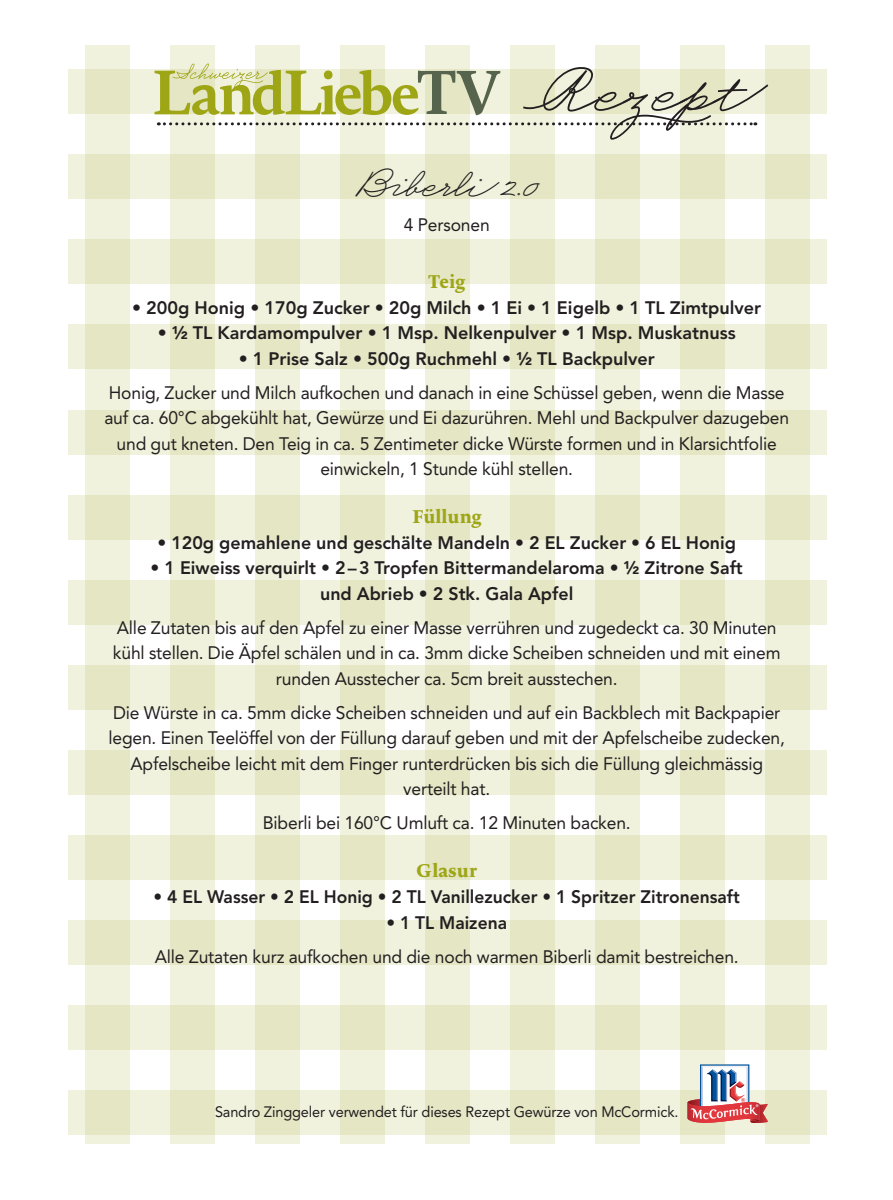
<style>
.page{position:relative;width:893px;height:1200px;background:#fff}
.page>*{position:absolute;margin:0;border:0;box-sizing:border-box;transform-origin:0 0}
._472_R_Ut_18_BPenBol{font:700 60.3px "Business Penmanship";color:#231f20}
._472_R_Ut_18_BPenBol-2{font:700 36px "Business Penmanship";color:#231f20}
._583_BB_Txt_8_AvHeav{font:18px/25.5px "Avenir LT Std";letter-spacing:-.01em;color:#231f20;text-align:center}
._583_BB_Txt_8_AvHeav-2{font:800 18px/25.5px "Avenir LT Std";color:#231f20;text-align:center}
._583_BB_Txt_8_AvHeav-3{font:800 18px "Novel Pro";color:#9ea615}
._472_R_Ut_18_BPenBol-3{font:18px "Avenir LT Std";letter-spacing:-.01em;color:#231f20}
._583_BB_Txt_8_AvHeav-4{font:15px "Avenir LT Std";letter-spacing:-.01em;color:#231f20}
</style>
<div class="page">
<div style="left:68px;top:69px;width:759px;height:45px;background:#f1f2de"></div>
<div style="left:68px;top:154px;width:759px;height:45px;background:#f1f2de"></div>
<div style="left:68px;top:239px;width:759px;height:45px;background:#f1f2de"></div>
<div style="left:68px;top:324px;width:759px;height:45px;background:#f1f2de"></div>
<div style="left:68px;top:409px;width:759px;height:45px;background:#f1f2de"></div>
<div style="left:68px;top:494px;width:759px;height:45px;background:#f1f2de"></div>
<div style="left:68px;top:579px;width:759px;height:45px;background:#f1f2de"></div>
<div style="left:68px;top:665px;width:759px;height:44px;background:#f1f2de"></div>
<div style="left:68px;top:750px;width:759px;height:44px;background:#f1f2de"></div>
<div style="left:68px;top:835px;width:759px;height:44px;background:#f1f2de"></div>
<div style="left:68px;top:920px;width:759px;height:44px;background:#f1f2de"></div>
<div style="left:68px;top:1005px;width:759px;height:44px;background:#f1f2de"></div>
<div style="left:68px;top:1090px;width:759px;height:44px;background:#f1f2de"></div>
<div style="left:85px;top:45px;width:45px;height:1098px;background:linear-gradient(to right,#eaecd0,#eaecd0)"></div>
<div style="left:170px;top:45px;width:45px;height:1098px;background:linear-gradient(to right,#eaecd1,#eaecd1)"></div>
<div style="left:255px;top:45px;width:45px;height:1098px;background:linear-gradient(to right,#eaecd1,#eaecd1)"></div>
<div style="left:340px;top:45px;width:45px;height:1098px;background:linear-gradient(to right,#eaecd1,#eaecd1)"></div>
<div style="left:425px;top:45px;width:45px;height:1098px;background:linear-gradient(to right,#eaecd1,#eaecd1)"></div>
<div style="left:510px;top:45px;width:45px;height:1098px;background:linear-gradient(to right,#eaecd0,#eaecd0)"></div>
<div style="left:595px;top:45px;width:45px;height:1098px;background:linear-gradient(to right,#eaecd0,#eaecd0)"></div>
<div style="left:680px;top:45px;width:45px;height:1098px;background:linear-gradient(to right,#eaecd0,#eaecd0)"></div>
<div style="left:765px;top:45px;width:45px;height:1098px;background:linear-gradient(to right,#eaecd0,#eaecd0)"></div>
<svg style="left:158px;top:122px;width:598px;height:3px"></svg>
<svg style="left:155px;top:63px;width:345px;height:52px"></svg>
<svg style="left:687px;top:1064px;width:81px;height:58px"></svg>
<p class="_472_R_Ut_18_BPenBol" style="left:523px;top:53px;width:233px">Rezept</p>
<p class="_472_R_Ut_18_BPenBol-2" style="left:355px;top:162px;width:184px">Biberli 2.0</p>
<p class="_472_R_Ut_18_BPenBol-3" style="left:404px;top:215px;width:87px">4 Personen</p>
<p class="_583_BB_Txt_8_AvHeav-3" style="left:428px;top:268px;width:39px">Teig</p>
<p class="_583_BB_Txt_8_AvHeav-2" style="left:132px;top:294px;width:631px">• 200g Honig • 170g Zucker • 20g Milch • 1 Ei • 1 Eigelb • 1 TL Zimtpulver</p>
<p class="_583_BB_Txt_8_AvHeav-2" style="left:158px;top:320px;width:579px">• ½ TL Kardamompulver • 1 Msp. Nelkenpulver • 1 Msp. Muskatnuss</p>
<p class="_583_BB_Txt_8_AvHeav-2" style="left:239px;top:345px;width:417px">• 1 Prise Salz • 500g Ruchmehl • ½ TL Backpulver</p>
<p class="_583_BB_Txt_8_AvHeav" style="left:104px;top:379px;width:686px">Honig, Zucker und Milch aufkochen und danach in eine Schüssel geben, wenn die Masse auf ca. 60°C abgekühlt hat, Gewürze und Ei dazurühren. Mehl und Backpulver dazugeben und gut kneten. Den Teig in ca. 5 Zentimeter dicke Würste formen und in Klarsichtfolie einwickeln, 1 Stunde kühl stellen.</p>
<p class="_583_BB_Txt_8_AvHeav-3" style="left:412px;top:503px;width:72px">Füllung</p>
<p class="_583_BB_Txt_8_AvHeav-2" style="left:157px;top:529px;width:580px">• 120g gemahlene und geschälte Mandeln • 2 EL Zucker • 6 EL Honig</p>
<p class="_583_BB_Txt_8_AvHeav-2" style="left:151px;top:555px;width:594px">• 1 Eiweiss verquirlt • 2–3 Tropfen Bittermandelaroma • ½ Zitrone Saft und Abrieb • 2 Stk. Gala Apfel</p>
<p class="_583_BB_Txt_8_AvHeav" style="left:113px;top:614px;width:669px">Alle Zutaten bis auf den Apfel zu einer Masse verrühren und zugedeckt ca. 30 Minuten kühl stellen. Die Äpfel schälen und in ca. 3mm dicke Scheiben schneiden und mit einem runden Ausstecher ca. 5cm breit ausstechen.</p>
<p class="_583_BB_Txt_8_AvHeav" style="left:109px;top:699px;width:678px">Die Würste in ca. 5mm dicke Scheiben schneiden und auf ein Backblech mit Backpapier legen. Einen Teelöffel von der Füllung darauf geben und mit der Apfelscheibe zudecken, Apfelscheibe leicht mit dem Finger runterdrücken bis sich die Füllung gleichmässig verteilt hat.</p>
<p class="_583_BB_Txt_8_AvHeav" style="left:263px;top:810px;width:369px">Biberli bei 160°C Umluft ca. 12 Minuten backen.</p>
<p class="_583_BB_Txt_8_AvHeav-3" style="left:416px;top:857px;width:63px">Glasur</p>
<p class="_583_BB_Txt_8_AvHeav-2" style="left:154px;top:883px;width:588px">• 4 EL Wasser • 2 EL Honig • 2 TL Vanillezucker • 1 Spritzer Zitronensaft</p>
<p class="_583_BB_Txt_8_AvHeav-2" style="left:386px;top:909px;width:122px">• 1 TL Maizena</p>
<p class="_583_BB_Txt_8_AvHeav" style="left:155px;top:943px;width:585px">Alle Zutaten kurz aufkochen und die noch warmen Biberli damit bestreichen.</p>
<p class="_583_BB_Txt_8_AvHeav-4" style="left:215px;top:1102px;width:465px">Sandro Zinggeler verwendet für dieses Rezept Gewürze von McCormick.</p>
</div>
